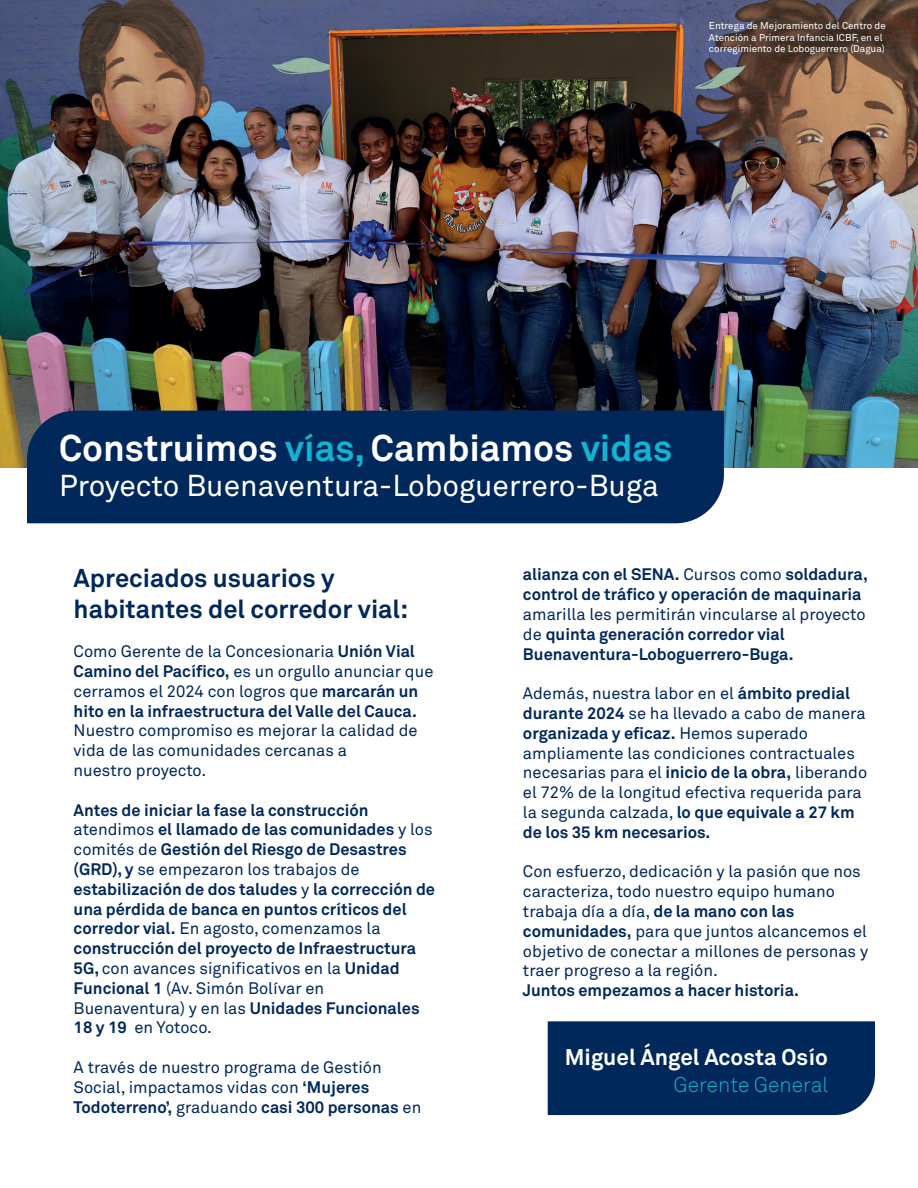
<style>
.page{position:relative;width:918px;height:1188px;background:#fff}
.page>*{position:absolute;margin:0;border:0;box-sizing:border-box;transform-origin:0 0}
.t1{font:700 36.75px "Akkurat Pro";color:#fff}
.t2{font:29.85px "Akkurat Pro";color:#fff}
.t3{font:700 25.5px/30.6px "Akkurat Pro";color:#00285b}
.t4{font:700 22.5px "Akkurat Pro";color:#fff}
.t5{font:300 21px "Akkurat Pro";color:#14b3d2}
.t6{font:700 16.5px/19.8px "Akkurat Pro";color:#00285b}
.t7{font:16.5px/19.8px "Akkurat Pro";color:#00285b}
.t8{font:9.75px/11.9px "Akkurat Pro";color:#fff}
.s1{color:#13b2d2}
.s2{color:#13b3d2}
.s3{font-weight:400}
.s4{font-weight:700}
</style>
<div class="page">
<img style="left:0;top:0;width:917px;height:467px">
<svg style="left:917px;top:0;width:1px;height:468px"></svg>
<div style="left:548px;top:1021px;width:327px;height:94px;background:#00285b"></div>
<div style="left:27px;top:411px;width:697px;height:112px;background:#00285b"></div>
<p class="t8" style="left:709px;top:20px;width:178px">Entrega de Mejoramiento del Centro de<br>Atención a Primera Infancia ICBF, en el corregimiento de Loboguerrero (Dagua)</p>
<h1 class="t1" style="left:59px;top:425px;width:615px">Construimos <span class="s1">vías,</span> Cambiamos <span class="s2">vidas</span></h1>
<h2 class="t2" style="left:59px;top:469px;width:601px">Proyecto Buenaventura-Loboguerrero-Buga</h2>
<h3 class="t3" style="left:74px;top:563px;width:336px">Apreciados usuarios y habitantes del corredor vial:</h3>
<p class="t6" style="left:74px;top:641px;width:361px"><span class="s3">Como Gerente de la Concesionaria</span> Unión Vial Camino del Pacífico, <span class="s3">es un orgullo anunciar que cerramos el 2024 con logros que</span> marcarán un hito en la infraestructura del Valle del Cauca.</p>
<p class="t7" style="left:74px;top:721px;width:345px">Nuestro compromiso es mejorar la calidad de vida de las comunidades cercanas a<br>nuestro proyecto.</p>
<p class="t6" style="left:74px;top:800px;width:363px">Antes de iniciar la fase la construcción <span class="s3">atendimos</span> el llamado de las comunidades <span class="s3">y los comités de</span> Gestión del Riesgo de Desastres (GRD), y <span class="s3">se empezaron los trabajos de </span>estabilización de dos taludes <span class="s3">y</span> la corrección de una pérdida de banca en puntos críticos del corredor vial. <span class="s3">En agosto, comenzamos la </span>construcción del proyecto de Infraestructura 5G, <span class="s3">con avances significativos en la</span> Unidad Funcional 1 <span class="s3">(Av. Simón Bolívar en Buenaventura) y en las</span> Unidades Funcionales 18 y 19 <span class="s3">en Yotoco.</span></p>
<p class="t7" style="left:74px;top:1058px;width:349px">A través de nuestro programa de Gestión<br>Social, impactamos vidas con <span class="s4">‘Mujeres<br>Todoterreno’,</span> graduando <span class="s4">casi 300 personas</span> en</p>
<p class="t6" style="left:523px;top:565px;width:346px">alianza con el SENA. <span class="s3">Cursos como</span> soldadura, control de tráfico y operación de maquinaria</p>
<p class="t6" style="left:523px;top:604px;width:344px"><span class="s3">amarilla les permitirán vincularse al proyecto de</span> quinta generación corredor vial<br>Buenaventura-Loboguerrero-Buga.</p>
<p class="t7" style="left:523px;top:684px;width:346px">Además, nuestra labor en el <span class="s4">ámbito predial durante 2024</span> se ha llevado a cabo de manera <span class="s4">organizada y eficaz.</span> Hemos superado ampliamente las condiciones contractuales necesarias para el <span class="s4">inicio de la obra,</span> liberando el 72% de la longitud efectiva requerida para la segunda calzada, <span class="s4">lo que equivale a 27 km de los 35 km necesarios.</span></p>
<p class="t7" style="left:523px;top:862px;width:347px">Con esfuerzo, dedicación y la pasión que nos caracteriza, todo nuestro equipo humano trabaja día a día, <span class="s4">de la mano con las comunidades,</span> para que juntos alcancemos el objetivo de conectar a millones de personas y traer progreso a la región.</p>
<p class="t6" style="left:523px;top:980px;width:278px">Juntos empezamos a hacer historia.</p>
<h3 class="t4" style="left:565px;top:1043px;width:265px">Miguel Ángel Acosta Osío</h3>
<p class="t5" style="left:674px;top:1073px;width:156px">Gerente General</p>
</div>
